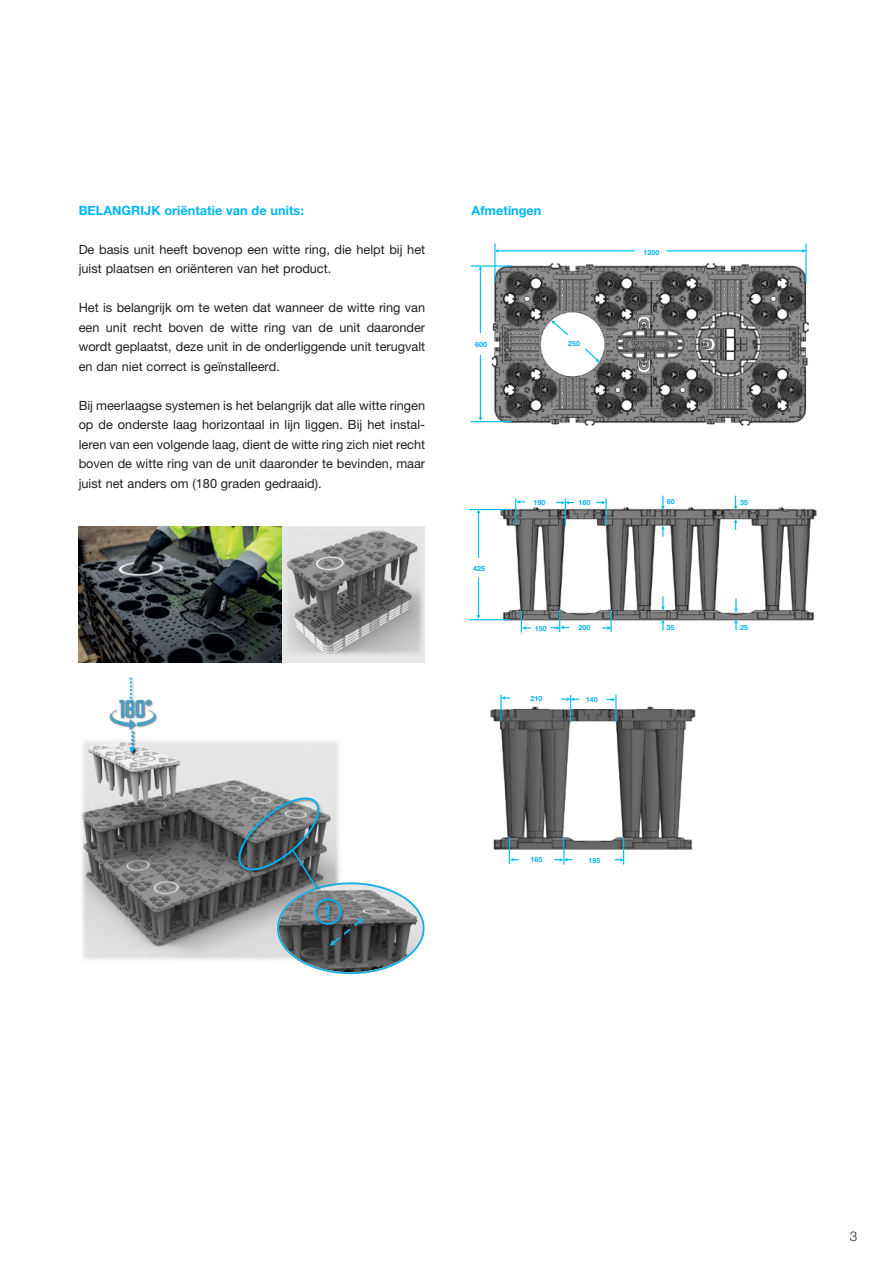
<style>
.page{position:relative;width:893px;height:1263px;background:#fff}
.page>*{position:absolute;margin:0;border:0;box-sizing:border-box;transform-origin:0 0}
.t1{font:700 20.4px "Calibri";color:#00b0f0}
.t2{font:300 13.5px "Helvetica Neue";color:#231f20}
.platte_tekst{font:12.75px/19.5px "Helvetica Neue";color:#231f20;text-align:justify}
.platte_tekst-2{font:700 12.75px "Helvetica Neue";color:#00b6f0}
.t3{font:700 7.2px "Helvetica Neue";color:#00b0f0}
</style>
<div class="page">
<img style="left:81px;top:741px;width:257px;height:219px">
<img style="left:109px;top:699px;width:48px;height:31px">
<img style="left:128px;top:677px;width:8px;height:26px">
<svg style="left:130px;top:678px;width:2px;height:21px"></svg>
<img style="left:125px;top:730px;width:17px;height:33px">
<svg style="left:129px;top:731px;width:6px;height:22px"></svg>
<svg style="left:234px;top:791px;width:191px;height:184px"></svg>
<img style="left:79px;top:527px;width:203px;height:135px">
<div style="left:282px;top:527px;width:143px;height:136px;background:#e6e7e9"></div>
<img style="left:286px;top:530px;width:136px;height:125px">
<svg style="left:374px;top:541px;width:9px;height:9px"></svg>
<img style="left:476px;top:253px;width:333px;height:173px">
<hr style="left:494px;top:244px;width:1px;height:39px;background:#00bef3">
<hr style="left:805px;top:244px;width:2px;height:39px;background:#00bef3">
<hr style="left:496px;top:250px;width:139px;height:1px;background:#00bef3">
<hr style="left:667px;top:250px;width:138px;height:1px;background:#00bef3">
<svg style="left:802px;top:249px;width:4px;height:4px"></svg>
<hr style="left:471px;top:265px;width:41px;height:2px;background:#00bef3">
<hr style="left:471px;top:421px;width:41px;height:1px;background:#00bef3">
<hr style="left:480px;top:355px;width:1px;height:64px;background:#00bef3">
<hr style="left:480px;top:267px;width:1px;height:66px;background:#00bef3">
<svg style="left:551px;top:320px;width:19px;height:17px"></svg>
<svg style="left:584px;top:347px;width:16px;height:16px"></svg>
<img style="left:494px;top:500px;width:323px;height:127px">
<hr style="left:469px;top:509px;width:41px;height:1px;background:#00bef3">
<hr style="left:469px;top:619px;width:41px;height:1px;background:#00bef3">
<hr style="left:478px;top:577px;width:1px;height:41px;background:#00bef3">
<hr style="left:478px;top:511px;width:1px;height:47px;background:#00bef3">
<svg style="left:734px;top:598px;width:4px;height:14px"></svg>
<svg style="left:734px;top:620px;width:4px;height:10px"></svg>
<svg style="left:661px;top:596px;width:4px;height:14px"></svg>
<svg style="left:661px;top:620px;width:4px;height:10px"></svg>
<svg style="left:734px;top:496px;width:3px;height:13px"></svg>
<svg style="left:734px;top:519px;width:3px;height:11px"></svg>
<svg style="left:661px;top:526px;width:4px;height:11px"></svg>
<svg style="left:661px;top:496px;width:4px;height:13px"></svg>
<hr style="left:610px;top:610px;width:2px;height:22px;background:#00bef3">
<hr style="left:605px;top:498px;width:2px;height:28px;background:#00bef3">
<svg style="left:521px;top:610px;width:10px;height:23px"></svg>
<svg style="left:515px;top:498px;width:10px;height:27px"></svg>
<svg style="left:596px;top:501px;width:9px;height:3px"></svg>
<svg style="left:556px;top:498px;width:18px;height:28px"></svg>
<svg style="left:602px;top:626px;width:9px;height:4px"></svg>
<svg style="left:551px;top:610px;width:18px;height:22px"></svg>
<img style="left:490px;top:706px;width:206px;height:148px">
<hr style="left:500px;top:695px;width:2px;height:26px;background:#00bef3">
<svg style="left:501px;top:696px;width:9px;height:4px"></svg>
<hr style="left:615px;top:695px;width:2px;height:27px;background:#00bef3">
<svg style="left:606px;top:698px;width:9px;height:3px"></svg>
<svg style="left:561px;top:695px;width:18px;height:27px"></svg>
<svg style="left:509px;top:836px;width:10px;height:28px"></svg>
<svg style="left:554px;top:837px;width:19px;height:27px"></svg>
<svg style="left:615px;top:837px;width:9px;height:27px"></svg>
<p class="platte_tekst-2" style="left:79px;top:202px;width:227px">BELANGRIJK oriëntatie van de units:</p>
<p class="platte_tekst" style="left:79px;top:239px;width:348px">De basis unit heeft bovenop een witte ring, die helpt bij het juist plaatsen en oriënteren van het product.</p>
<p class="platte_tekst" style="left:79px;top:298px;width:348px">Het is belangrijk om te weten dat wanneer de witte ring van een unit recht boven de witte ring van de unit daaronder wordt geplaatst, deze unit in de onderliggende unit terugvalt en dan niet correct is geïnstalleerd.</p>
<p class="platte_tekst" style="left:79px;top:395px;width:348px">Bij meerlaagse systemen is het belangrijk dat alle witte ringen op de onderste laag horizontaal in lijn liggen. Bij het instal&shy;leren van een volgende laag, dient de witte ring zich niet recht boven de witte ring van de unit daaronder te bevinden, maar juist net anders om (180 graden gedraaid).</p>
<p class="platte_tekst-2" style="left:472px;top:202px;width:71px">Afmetingen</p>
<p class="t3" style="left:475px;top:340px;width:13px">600</p>
<p class="t3" style="left:568px;top:339px;width:13px">250</p>
<p class="t3" style="left:473px;top:564px;width:13px">425</p>
<p class="t3" style="left:533px;top:498px;width:13px">190</p>
<p class="t3" style="left:578px;top:498px;width:13px">160</p>
<p class="t3" style="left:535px;top:624px;width:13px">150</p>
<p class="t3" style="left:578px;top:623px;width:13px">200</p>
<p class="t3" style="left:530px;top:694px;width:13px">210</p>
<p class="t3" style="left:586px;top:695px;width:13px">140</p>
<p class="t3" style="left:644px;top:247px;width:17px">1200</p>
<p class="t3" style="left:667px;top:496px;width:9px">60</p>
<p class="t3" style="left:740px;top:498px;width:9px">35</p>
<p class="t3" style="left:667px;top:623px;width:9px">35</p>
<p class="t3" style="left:740px;top:623px;width:9px">25</p>
<p class="t1" style="left:325px;top:899px;width:8px">!</p>
<p class="t3" style="left:531px;top:855px;width:13px">165</p>
<p class="t3" style="left:588px;top:855px;width:13px">185</p>
<p class="t2" style="left:850px;top:1227px;width:9px">3</p>
</div>
